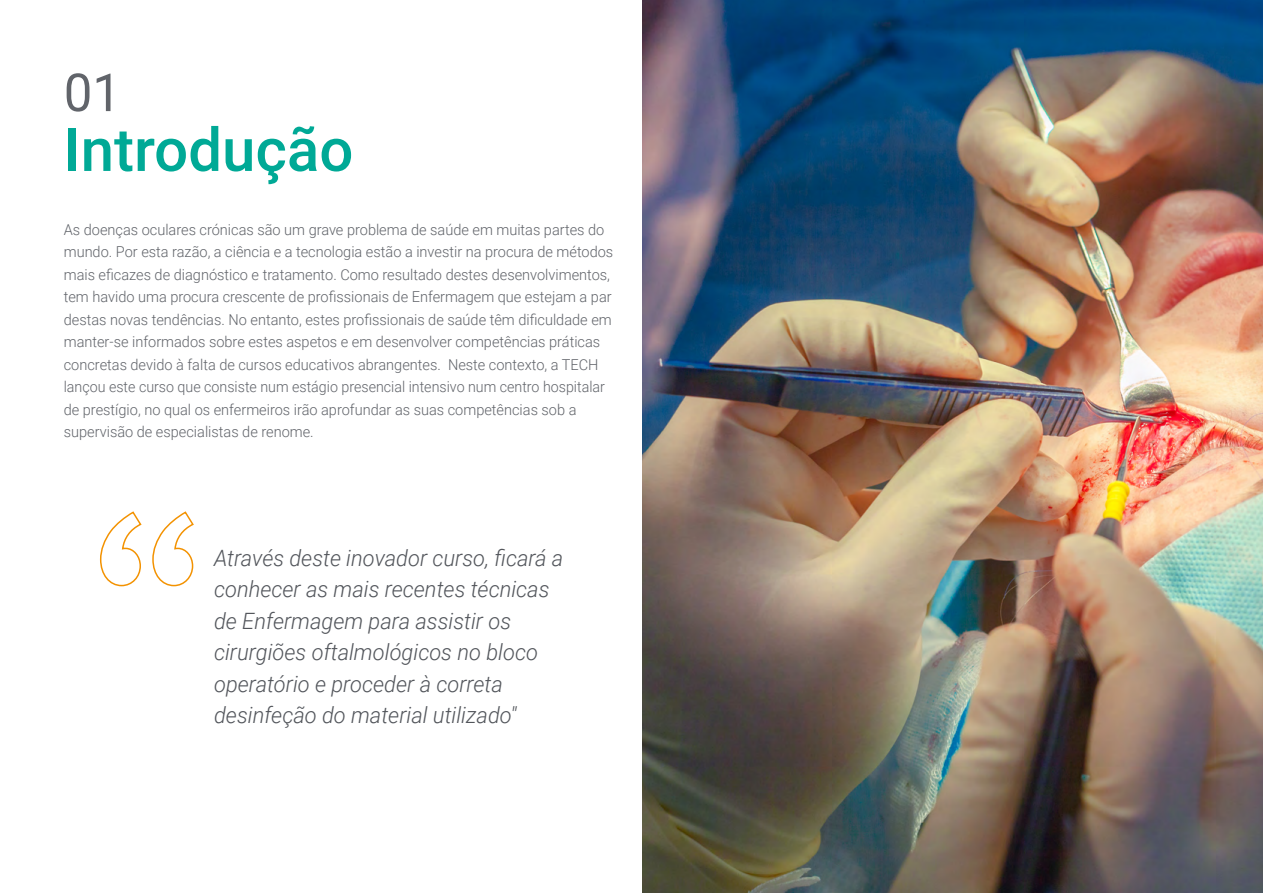
<style>
.page{position:relative;width:1263px;height:893px;background:#fff}
.page>*{position:absolute;margin:0;border:0;box-sizing:border-box;transform-origin:0 0}
.t1{font:500 60px "Roboto";color:#00a996}
.t2{font:52.5px "Roboto";color:#61646a}
.t3{font:italic 300 22.5px/31.5px "Roboto";color:#52555b}
.t4{font:300 15px/22.5px "Roboto";color:#61646a}
</style>
<div class="page">
<img style="left:642px;top:0;width:621px;height:893px">
<svg style="left:99px;top:511px;width:95px;height:76px"></svg>
<h2 class="t2" style="left:64px;top:56px;width:59px">01</h2>
<h1 class="t1" style="left:64px;top:108px;width:291px">Introdução</h1>
<p class="t4" style="left:64px;top:217px;width:551px">As doenças oculares crónicas são um grave problema de saúde em muitas partes do mundo. Por esta razão, a ciência e a tecnologia estão a investir na procura de métodos mais eficazes de diagnóstico e tratamento. Como resultado destes desenvolvimentos, tem havido uma procura crescente de profissionais de Enfermagem que estejam a par destas novas tendências. No entanto, estes profissionais de saúde têm dificuldade em manter-se informados sobre estes aspetos e em desenvolver competências práticas concretas devido à falta de cursos educativos abrangentes. Neste contexto, a TECH lançou este curso que consiste num estágio presencial intensivo num centro hospitalar de prestígio, no qual os enfermeiros irão aprofundar as suas competências sob a supervisão de especialistas de renome.</p>
<h3 class="t3" style="left:214px;top:541px;width:351px">Através deste inovador curso, ficará a conhecer as mais recentes técnicas de Enfermagem para assistir os cirurgiões oftalmológicos no bloco operatório e proceder à correta desinfeção do material utilizado"</h3>
</div>
